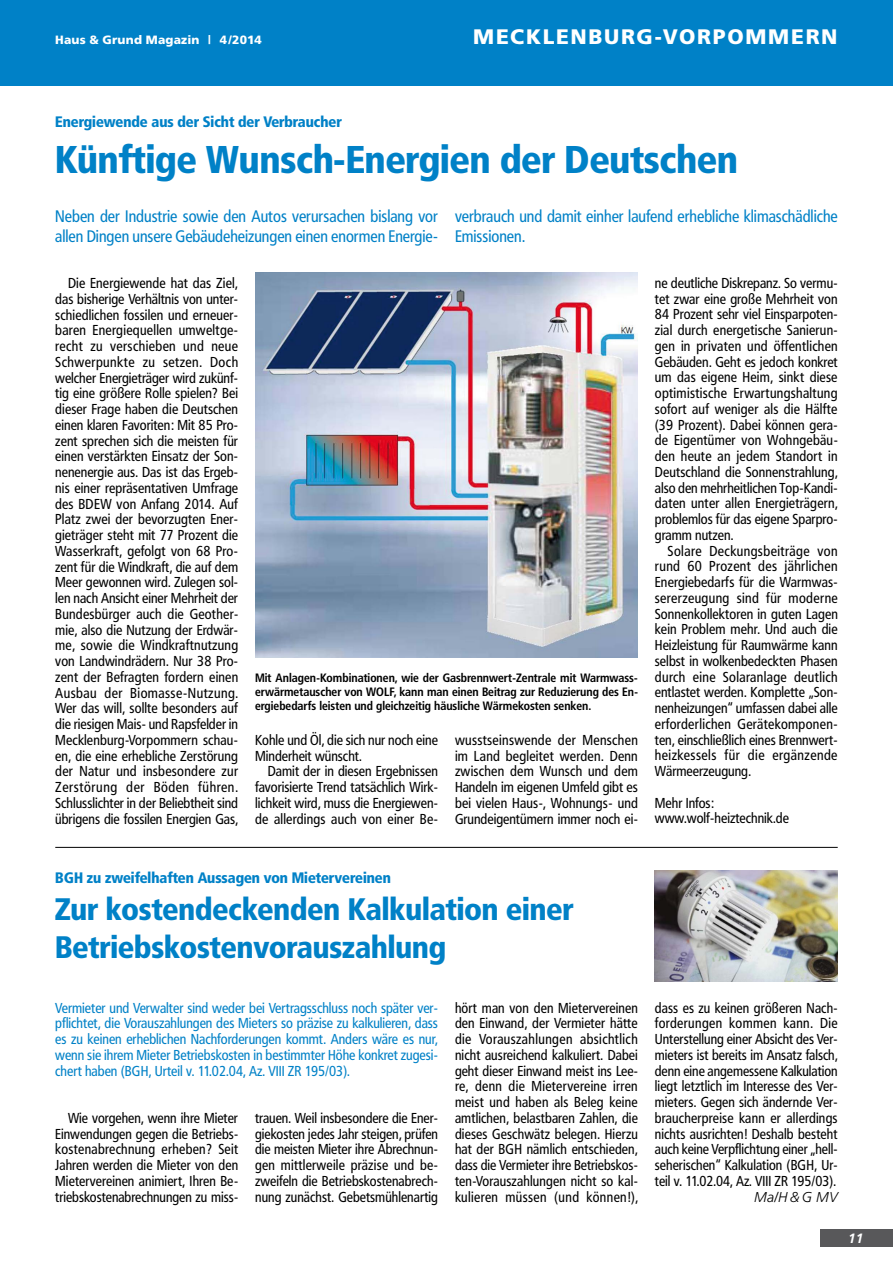
<style>
.page{position:relative;width:893px;height:1263px;background:#fff}
.page>*{position:absolute;margin:0;border:0;box-sizing:border-box;transform-origin:0 0}
.t1{font:900 38.25px "Frutiger Condensed BQ";color:#0081c7}
.t2{font:900 30.75px/37.5px "Frutiger Condensed BQ";color:#0081c7}
.t3{font:900 21px "Frutiger";letter-spacing:.08em;color:#fff}
.t4{font:16.5px/19.5px "Frutiger Condensed BQ";color:#0081c7}
.t5{font:900 15px "Frutiger Condensed BQ";color:#0081c7}
.t6{font:14.25px/15.8px "Frutiger Condensed BQ";color:#000;text-align:justify}
.t7{font:14.25px/15.8px "Frutiger Condensed BQ";color:#0081c7;text-align:justify}
.t8{font:italic 300 14.25px "Frutiger";color:#000}
.t9{font:italic 700 13.5px "Frutiger";color:#fff}
.t10{font:700 12px/14.2px "Frutiger Condensed BQ";color:#000;text-align:justify}
.t11{font:900 12px "Frutiger";letter-spacing:.015em;color:#fff}
</style>
<div class="page">
<div style="left:821px;top:1229px;width:72px;height:17px;background:#58585a"></div>
<div style="left:0;top:0;width:893px;height:85px;background:#0081c7"></div>
<img style="left:255px;top:272px;width:383px;height:385px">
<img style="left:655px;top:871px;width:183px;height:110px">
<hr style="left:55px;top:847px;width:783px;height:1px;background:#000">
<p class="t11" style="left:55px;top:33px;width:208px">HAUS &amp; GRUND MAGAZIN | 4/2014</p>
<h3 class="t3" style="left:473px;top:24px;width:366px">MECKLENBURG-VORPOMMERN</h3>
<p class="t5" style="left:55px;top:112px;width:288px">Energiewende aus der Sicht der Verbraucher</p>
<h1 class="t1" style="left:55px;top:136px;width:684px">Künftige Wunsch-Energien der Deutschen</h1>
<p class="t4" style="left:55px;top:207px;width:384px">Neben der Industrie sowie den Autos verursachen bislang vor allen Dingen unsere Gebäudeheizungen einen enormen Energie-</p>
<p class="t4" style="left:455px;top:207px;width:384px">verbrauch und damit einher laufend erhebliche klimaschädliche<br>Emissionen.</p>
<p class="t6" style="left:55px;top:275px;width:184px;text-indent:13px">Die Energiewende hat das Ziel, das bisherige Verhältnis von unter&shy;schiedlichen fossilen und erneuer&shy;baren Energiequellen umweltge&shy;recht zu verschieben und neue Schwerpunkte zu setzen. Doch welcher Energieträger wird zukünf&shy;tig eine größere Rolle spielen? Bei dieser Frage haben die Deutschen einen klaren Favoriten: Mit 85 Pro&shy;zent sprechen sich die meisten für einen verstärkten Einsatz der Son&shy;nenenergie aus. Das ist das Ergeb&shy;nis einer repräsentativen Umfrage des BDEW von Anfang 2014. Auf Platz zwei der bevorzugten Ener&shy;gieträger steht mit 77 Prozent die Wasserkraft, gefolgt von 68 Pro&shy;zent für die Windkraft, die auf dem Meer gewonnen wird. Zulegen sol&shy;len nach Ansicht einer Mehrheit der Bundesbürger auch die Geother&shy;mie, also die Nutzung der Erdwär&shy;me, sowie die Windkraftnutzung von Landwindrädern. Nur 38 Pro&shy;zent der Befragten fordern einen Ausbau der Biomasse-Nutzung.<br>Wer das will, sollte besonders auf die riesigen Mais- und Rapsfelder in Mecklenburg-Vorpommern schau&shy;en, die eine erhebliche Zerstörung der Natur und insbesondere zur Zerstörung der Böden führen.<br>Schlusslichter in der Beliebtheit sind übrigens die fossilen Energien Gas,</p>
<p class="t10" style="left:255px;top:670px;width:384px">Mit Anlagen-Kombinationen, wie der Gasbrennwert-Zentrale mit Warmwass&shy;erwärmetauscher von WOLF, kann man einen Beitrag zur Reduzierung des En&shy;ergiebedarfs leisten und gleichzeitig häusliche Wärmekosten senken.</p>
<p class="t6" style="left:255px;top:732px;width:184px">Kohle und Öl, die sich nur noch eine<br>Minderheit wünscht.</p>
<p class="t6" style="left:255px;top:763px;width:184px;text-indent:13px">Damit der in diesen Ergebnissen favorisierte Trend tatsächlich Wirk&shy;lichkeit wird, muss die Energiewen&shy;de allerdings auch von einer Be-</p>
<p class="t6" style="left:455px;top:732px;width:184px">wusstseinswende der Menschen im Land begleitet werden. Denn zwischen dem Wunsch und dem Handeln im eigenen Umfeld gibt es bei vielen Haus-, Wohnungs- und Grundeigentümern immer noch ei-</p>
<p class="t6" style="left:655px;top:275px;width:184px">ne deutliche Diskrepanz. So vermu&shy;tet zwar eine große Mehrheit von 84 Prozent sehr viel Einsparpoten&shy;zial durch energetische Sanierun&shy;gen in privaten und öffentlichen Gebäuden. Geht es jedoch konkret um das eigene Heim, sinkt diese optimistische Erwartungshaltung sofort auf weniger als die Hälfte (39 Prozent). Dabei können gera&shy;de Eigentümer von Wohngebäu&shy;den heute an jedem Standort in Deutschland die Sonnenstrahlung, also den mehrheitlichen Top-Kandi&shy;daten unter allen Energieträgern, problemlos für das eigene Sparpro&shy;gramm nutzen.</p>
<p class="t6" style="left:655px;top:543px;width:184px;text-indent:13px">Solare Deckungsbeiträge von rund 60 Prozent des jährlichen Energiebedarfs für die Warmwas&shy;sererzeugung sind für moderne Sonnenkollektoren in guten Lagen kein Problem mehr. Und auch die Heizleistung für Raumwärme kann selbst in wolkenbedeckten Phasen durch eine Solaranlage deutlich entlastet werden. Komplette „Son&shy;nenheizungen“ umfassen dabei alle erforderlichen Gerätekomponen&shy;ten, einschließlich eines Brennwert&shy;heizkessels für die ergänzende Wärmeerzeugung.</p>
<p class="t6" style="left:655px;top:795px;width:136px">Mehr Infos: www.wolf-heiztechnik.de</p>
<p class="t5" style="left:55px;top:868px;width:337px">BGH zu zweifelhaften Aussagen von Mietervereinen</p>
<h2 class="t2" style="left:55px;top:890px;width:519px">Zur kostendeckenden Kalkulation einer<br>Betriebskostenvorauszahlung</h2>
<p class="t7" style="left:55px;top:1000px;width:384px">Vermieter und Verwalter sind weder bei Vertragsschluss noch später ver&shy;pflichtet, die Vorauszahlungen des Mieters so präzise zu kalkulieren, dass es zu keinen erheblichen Nachforderungen kommt. Anders wäre es nur, wenn sie ihrem Mieter Betriebskosten in bestimmter Höhe konkret zugesi&shy;chert haben (BGH, Urteil v. 11.02.04, Az. VIII ZR 195/03).</p>
<p class="t6" style="left:55px;top:1110px;width:184px;text-indent:13px">Wie vorgehen, wenn ihre Mieter Einwendungen gegen die Betriebs&shy;kostenabrechnung erheben? Seit Jahren werden die Mieter von den Mietervereinen animiert, Ihren Be&shy;triebskostenabrechnungen zu miss-</p>
<p class="t6" style="left:255px;top:1110px;width:184px">trauen. Weil insbesondere die Ener&shy;giekosten jedes Jahr steigen, prüfen die meisten Mieter ihre Abrechnun&shy;gen mittlerweile präzise und be&shy;zweifeln die Betriebskostenabrech&shy;nung zunächst. Gebetsmühlenartig</p>
<p class="t6" style="left:455px;top:1000px;width:184px">hört man von den Mietervereinen den Einwand, der Vermieter hätte die Vorauszahlungen absichtlich nicht ausreichend kalkuliert. Dabei geht dieser Einwand meist ins Lee&shy;re, denn die Mietervereine irren meist und haben als Beleg keine amtlichen, belastbaren Zahlen, die dieses Geschwätz belegen. Hierzu hat der BGH nämlich entschieden, dass die Vermieter ihre Betriebskos&shy;ten-Vorauszahlungen nicht so kal&shy;kulieren müssen (und können!),</p>
<p class="t6" style="left:655px;top:1000px;width:184px">dass es zu keinen größeren Nach&shy;forderungen kommen kann. Die Unterstellung einer Absicht des Ver&shy;mieters ist bereits im Ansatz falsch, denn eine angemessene Kalkulation liegt letztlich im Interesse des Ver&shy;mieters. Gegen sich ändernde Ver&shy;braucherpreise kann er allerdings nichts ausrichten! Deshalb besteht auch keine Verpflichtung einer „hell&shy;seherischen“ Kalkulation (BGH, Ur&shy;teil v. 11.02.04, Az. VIII ZR 195/03).</p>
<p class="t8" style="left:754px;top:1188px;width:85px">Ma/H &amp; G MV</p>
<p class="t9" style="left:848px;top:1230px;width:17px">11</p>
</div>
